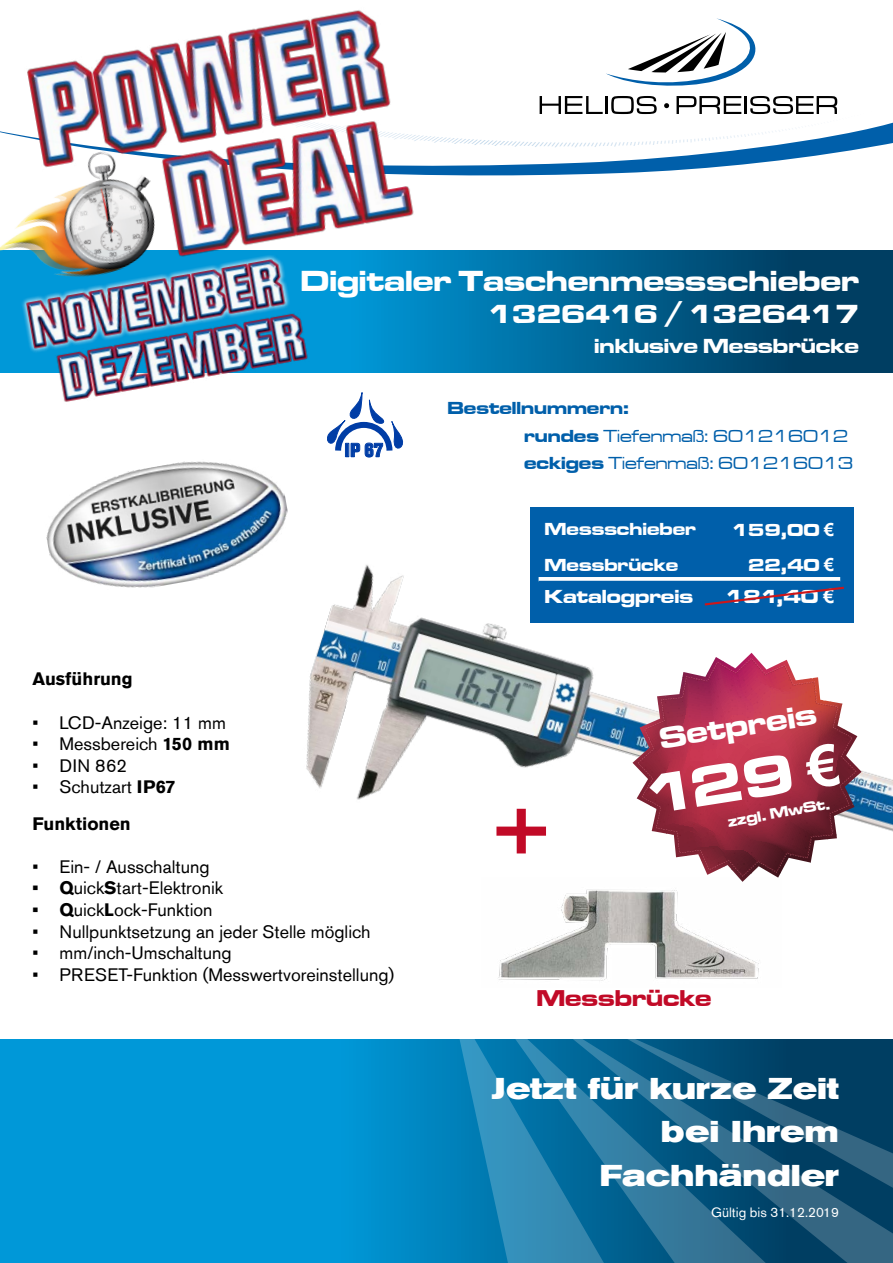
<style>
.page{position:relative;width:893px;height:1263px;background:#fff}
.page>*{position:absolute;margin:0;border:0;box-sizing:border-box;transform-origin:0 0}
.t1{font:75.9px "Microgramma D Bold Exte";color:#c10a27}
.t2{font:57.45px "Microgramma D Bold Exte";color:#fff}
.t3{font:30.9px "Microgramma D Bold Exte";color:#fff}
.t4{font:700 expanded 30px/43.5px "Akzidenz Grotesk Std";color:#fff;text-align:right}
.t5{font:30px "Microgramma D Bold Exte";color:#fff}
.t6{font:27px "Microgramma D Bold Exte";color:#fff}
.t7{font:23.55px "Microgramma D Bold Exte";color:#c10a27}
.t8{font:21px "Microgramma D Bold Exte";color:#fff}
.t9{font:19.5px "Microgramma D Bold Exte";color:#fff}
.t10{font:800 condensed 19.05px "Akzidenz Grotesk Std";color:#003da6}
.t11{font:18px "Akzidenz Grotesk Std";color:#000}
.t12{font:18px "Microgramma D Medi Exte";color:#005faa}
.t13{font:18px "Microgramma D Bold Exte";color:#fff}
.t14{font:700 18px/36.2px "Akzidenz Grotesk Std";color:#000}
.t15{font:18px "Microgramma D Bold Exte";color:#005faa}
.t16{font:15.3px "Microgramma D Bold Exte";color:#fff}
.t17{font:13.5px "Akzidenz Grotesk Std";color:#fff}
.s1{font-weight:700}
.s2{font-weight:400}
.s3{font-family:"Microgramma D Bold Exte"}
.s4{font-family:"Arial";font-weight:700}
</style>
<div class="page">
<div style="left:530px;top:507px;width:324px;height:115px;background:#005faa"></div>
<svg style="left:0;top:1040px;width:450px;height:223px;background:#0095d5"></svg>
<svg style="left:442px;top:122px;width:451px;height:54px"></svg>
<svg style="left:540px;top:96px;width:63px;height:18px"></svg>
<hr style="left:605px;top:96px;width:3px;height:18px;background:#000">
<svg style="left:611px;top:96px;width:46px;height:18px"></svg>
<svg style="left:664px;top:103px;width:5px;height:5px"></svg>
<svg style="left:677px;top:96px;width:64px;height:18px"></svg>
<hr style="left:744px;top:96px;width:3px;height:18px;background:#000">
<svg style="left:750px;top:96px;width:87px;height:18px"></svg>
<svg style="left:606px;top:18px;width:150px;height:68px"></svg>
<svg style="left:450px;top:1040px;width:41px;height:223px;background:#0b83b8"></svg>
<svg style="left:491px;top:1040px;width:50px;height:223px;background:#2287b5"></svg>
<svg style="left:541px;top:1040px;width:55px;height:223px;background:#1777a4"></svg>
<svg style="left:596px;top:1040px;width:297px;height:223px;background:#13587d"></svg>
<svg style="left:0;top:251px;width:893px;height:121px;background:#006191"></svg>
<img style="left:27px;top:10px;width:415px;height:291px">
<img style="left:0;top:128px;width:292px;height:227px">
<img style="left:24px;top:250px;width:264px;height:107px">
<img style="left:306px;top:565px;width:587px;height:267px">
<svg style="left:632px;top:653px;width:230px;height:224px"></svg>
<svg style="left:731px;top:876px;width:40px;height:1px"></svg>
<svg style="left:639px;top:659px;width:216px;height:216px"></svg>
<img style="left:653px;top:780px;width:76px;height:5px">
<img style="left:665px;top:704px;width:64px;height:7px">
<img style="left:707px;top:661px;width:23px;height:14px">
<img style="left:730px;top:656px;width:57px;height:12px">
<img style="left:637px;top:723px;width:14px;height:39px">
<img style="left:774px;top:775px;width:70px;height:7px">
<img style="left:778px;top:701px;width:64px;height:5px">
<img style="left:770px;top:678px;width:48px;height:8px">
<img style="left:730px;top:725px;width:38px;height:8px">
<img style="left:849px;top:733px;width:9px;height:72px">
<img style="left:730px;top:816px;width:38px;height:9px">
<img style="left:710px;top:862px;width:15px;height:7px">
<img style="left:46px;top:461px;width:242px;height:127px">
<img style="left:498px;top:877px;width:281px;height:104px">
<svg style="left:539px;top:577px;width:307px;height:30px"></svg>
<svg style="left:327px;top:392px;width:77px;height:65px"></svg>
<img style="left:53px;top:303px;width:266px;height:99px">
<h3 class="t5" style="left:301px;top:260px;width:560px">Digitaler Taschenmessschieber</h3>
<h3 class="t6" style="left:488px;top:296px;width:373px">1326416 / 1326417</h3>
<p class="t8" style="left:594px;top:332px;width:266px">inklusive Messbrücke</p>
<p class="t10" style="left:345px;top:439px;width:40px">IP 67</p>
<p class="t14" style="left:33px;top:661px;width:102px">Ausführung</p>
<p class="t11" style="left:33px;top:712px;width:195px">• LCD-Anzeige: 11 mm</p>
<p class="t11" style="left:33px;top:733px;width:199px">• Messbereich <span class="s1">150 mm</span></p>
<p class="t11" style="left:33px;top:755px;width:96px">• DIN 862</p>
<p class="t14" style="left:33px;top:769px;width:144px"><span class="s2">• Schutzart</span> IP67<br>Funktionen</p>
<p class="t11" style="left:33px;top:856px;width:178px">• Ein- / Ausschaltung</p>
<p class="t11" style="left:33px;top:877px;width:192px"><span class="s1">• Q</span>uick<span class="s1">S</span>tart-Elektronik</p>
<p class="t11" style="left:33px;top:899px;width:181px"><span class="s1">• Q</span>uick<span class="s1">L</span>ock-Funktion</p>
<p class="t11" style="left:33px;top:921px;width:339px">• Nullpunktsetzung an jeder Stelle möglich</p>
<p class="t11" style="left:33px;top:942px;width:201px">• mm/inch-Umschaltung</p>
<p class="t11" style="left:33px;top:964px;width:363px">• PRESET-Funktion (Messwertvoreinstellung)</p>
<p class="t15" style="left:448px;top:396px;width:183px">Bestellnummern:</p>
<p class="t12" style="left:524px;top:424px;width:325px"><span class="s3">rundes</span> Tiefenmaß: 601216012</p>
<p class="t12" style="left:524px;top:452px;width:330px"><span class="s3">eckiges</span> Tiefenmaß: 601216013</p>
<p class="t13" style="left:545px;top:517px;width:153px">Messschieber</p>
<p class="t13" style="left:732px;top:518px;width:104px">159,00 <span class="s4">€</span></p>
<p class="t13" style="left:545px;top:553px;width:135px">Messbrücke</p>
<p class="t13" style="left:748px;top:553px;width:87px">22,40 <span class="s4">€</span></p>
<p class="t9" style="left:545px;top:583px;width:150px">Katalogpreis</p>
<p class="t9" style="left:725px;top:583px;width:110px">181,40 <span class="s4">€</span></p>
<h3 class="t3" style="left:657px;top:718px;width:160px;rotate:-9deg">Setpreis</h3>
<h2 class="t2" style="left:638px;top:757px;width:198px;rotate:-9deg">129 <span class="s4">€</span></h2>
<h1 class="t1" style="left:487px;top:780px;width:70px">+</h1>
<p class="t16" style="left:726px;top:811px;width:105px;rotate:-10deg">zzgl. MwSt.</p>
<h3 class="t7" style="left:536px;top:982px;width:177px">Messbrücke</h3>
<h3 class="t4" style="left:492px;top:1067px;width:348px">Jetzt für kurze Zeit bei Ihrem<br>Fachhändler</h3>
<p class="t17" style="left:711px;top:1204px;width:129px">Gültig bis 31.12.2019</p>
</div>
